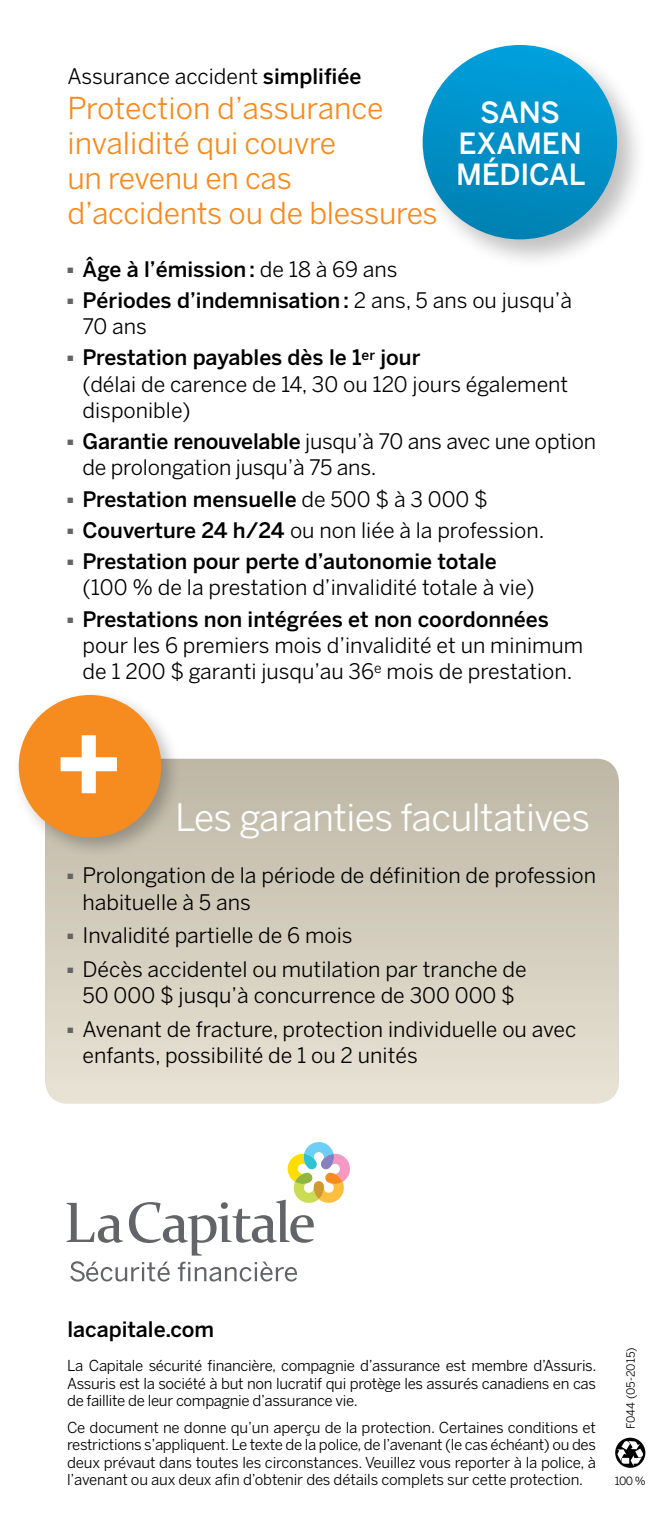
<style>
.page{position:relative;width:664px;height:1530px;background:#fff}
.page>*{position:absolute;margin:0;border:0;box-sizing:border-box;transform-origin:0 0}
.t1{font:700 110px "Benton Sans";color:#fff}
.t2{font:37.5px "Benton Sans";letter-spacing:-.015em;color:#fff}
.t3{font:30px/35px "Benton Sans";letter-spacing:-.01em;color:#f68b1f}
.t4{font:500 29px/31px "Benton Sans";letter-spacing:-.01em;color:#fff;text-align:center}
.t5{font:21.25px/26.2px "Benton Sans";color:#000}
.t6{font:500 21.25px/26.2px "Benton Sans";color:#000}
.t7{font:15px/17.5px "Benton Sans";letter-spacing:-.02em;color:#000;text-align:justify}
.t8{font:11.25px "Benton Sans";color:#000}
.s1{font-weight:500}
.s2{font-weight:400}
</style>
<div class="page">
<div style="left:45px;top:759px;width:574px;height:345px;background:linear-gradient(to bottom,#beb7a6,#e8e3d4);border-radius:22px"></div>
<div style="left:12px;top:688px;width:171px;height:171px;background:#000;opacity:.25"></div>
<div style="left:19px;top:695px;width:142px;height:143px;background:#f68b1f;border-radius:50%"></div>
<div style="left:417px;top:39px;width:231px;height:231px;background:#000;opacity:.25"></div>
<div style="left:422px;top:45px;width:195px;height:194px;background:linear-gradient(to bottom,#02a2de,#0081b2);border-radius:97px"></div>
<svg style="left:67px;top:1142px;width:283px;height:140px"></svg>
<svg style="left:615px;top:1438px;width:30px;height:30px"></svg>
<svg style="left:617px;top:1440px;width:26px;height:26px"></svg>
<p class="t5" style="left:68px;top:63px;width:295px">Assurance accident <span class="s1">simplifiée</span></p>
<h3 class="t3" style="left:68px;top:90px;width:372px">Protection d’assurance invalidité qui couvre<br>un revenu en cas d’accidents ou de blessures</h3>
<p class="t6" style="left:68px;top:256px;width:331px"><sup>■</sup> Âge à l’émission: <span class="s2">de 18 à 69 ans</span></p>
<p class="t6" style="left:82px;top:287px;width:491px;text-indent:-15px"><sup>■</sup> Périodes d’indemnisation: <span class="s2">2 ans, 5 ans ou jusqu’à<br>70 ans</span></p>
<p class="t5" style="left:83px;top:344px;width:487px;text-indent:-15px"><sup>■</sup> <span class="s1">Prestation payables dès le 1</span><sup>er</sup> <span class="s1">jour<br></span>(délai de carence de 14, 30 ou 120 jours également disponible)</p>
<p class="t5" style="left:82px;top:428px;width:515px;text-indent:-15px"><sup>■</sup> <span class="s1">Garantie renouvelable</span> jusqu’à 70 ans avec une option de prolongation jusqu’à 75 ans.</p>
<p class="t6" style="left:68px;top:486px;width:422px"><sup>■</sup> Prestation mensuelle <span class="s2">de 500 $ à 3 000 $</span></p>
<p class="t5" style="left:68px;top:517px;width:478px"><sup>■</sup> <span class="s1">Couverture 24 h/24</span> ou non liée à la profession.</p>
<p class="t5" style="left:82px;top:548px;width:453px;text-indent:-15px"><sup>■</sup> <span class="s1">Prestation pour perte d’autonomie totale </span>(100 % de la prestation d’invalidité totale à vie)</p>
<p class="t5" style="left:82px;top:606px;width:502px;text-indent:-15px"><sup>■</sup> <span class="s1">Prestations non intégrées et non coordonnées </span>pour les 6 premiers mois d’invalidité et un minimum de 1 200 $ garanti jusqu’au 36<sup>e</sup> mois de prestation.</p>
<h3 class="t4" style="left:456px;top:96px;width:131px">SANS<br>EXAMEN<br>MÉDICAL</h3>
<h1 class="t1" style="left:53px;top:697px;width:73px">+</h1>
<h2 class="t2" style="left:175px;top:795px;width:416px">Les garanties facultatives</h2>
<p class="t5" style="left:82px;top:862px;width:515px;text-indent:-15px"><sup>■</sup> Prolongation de la période de définition de profession habituelle à 5 ans</p>
<p class="t5" style="left:68px;top:922px;width:286px"><sup>■</sup> Invalidité partielle de 6 mois</p>
<p class="t5" style="left:68px;top:956px;width:460px;text-align:center"><sup>■</sup> Décès accidentel ou mutilation par tranche de<br>50 000 $ jusqu’à concurrence de 300 000 $</p>
<p class="t5" style="left:82px;top:1016px;width:495px;text-indent:-15px"><sup>■</sup> Avenant de fracture, protection individuelle ou avec enfants, possibilité de 1 ou 2 unités</p>
<p class="t6" style="left:68px;top:1316px;width:148px">lacapitale.com</p>
<p class="t7" style="left:67px;top:1357px;width:531px">La Capitale sécurité financière, compagnie d’assurance est membre d’Assuris.<br>Assuris est la société à but non lucratif qui protège les assurés canadiens en cas de faillite de leur compagnie d’assurance vie.</p>
<p class="t7" style="left:67px;top:1418px;width:530px">Ce document ne donne qu’un aperçu de la protection. Certaines conditions et restrictions s’appliquent. Le texte de la police, de l’avenant (le cas échéant) ou des deux prévaut dans toutes les circonstances. Veuillez vous reporter à la police, à l’avenant ou aux deux afin d’obtenir des détails complets sur cette protection.</p>
<p class="t8" style="left:624px;top:1429px;width:83px;rotate:-90deg">F044 (05-2015)</p>
<p class="t8" style="left:615px;top:1474px;width:32px">100 %</p>
</div>
